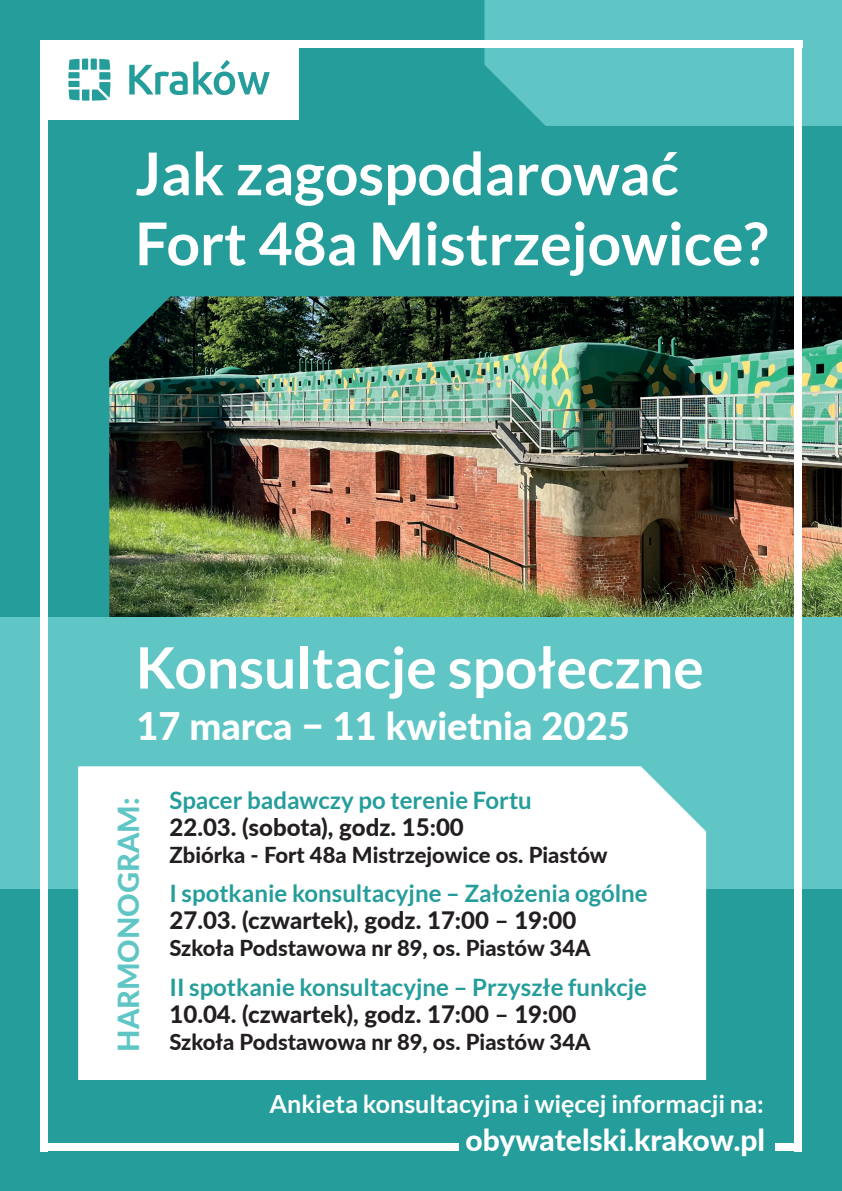
<style>
.page{position:relative;width:842px;height:1191px;background:#259d9b}
.page>*{position:absolute;margin:0;border:0;box-sizing:border-box;transform-origin:0 0}
.t1{font:700 59px/70px "Lato";color:#fff}
.t2{font:700 57px "Lato";color:#fff}
.t3{font:800 38px "Lato";color:#fff}
.t4{font:800 30px "Lato";color:#fff}
.t5{font:800 29px "Lato";color:#60c6c5}
.t6{font:700 25px "Lato";color:#fff}
.t7{font:700 24px "Lato";color:#259d9b}
.t8{font:800 24px "Lato";color:#231f20}
.t9{font:800 22px "Lato";color:#231f20}
</style>
<div class="page">
<div style="left:484px;top:0;width:358px;height:126px;background:#60c6c5"></div>
<img style="left:109px;top:296px;width:733px;height:321px">
<div style="left:0;top:617px;width:842px;height:271px;background:#60c6c5"></div>
<div style="left:40px;top:40px;width:8px;height:1111px;background:#fff"></div>
<div style="left:794px;top:40px;width:8px;height:1111px;background:#fff"></div>
<div style="left:40px;top:40px;width:762px;height:8px;background:#fff"></div>
<div style="left:40px;top:1143px;width:419px;height:8px;background:#fff"></div>
<div style="left:775px;top:1143px;width:27px;height:8px;background:#fff"></div>
<div style="left:40px;top:40px;width:258px;height:79px;background:#fff"></div>
<svg style="left:68px;top:59px;width:202px;height:42px"></svg>
<div style="left:78px;top:766px;width:628px;height:314px;background:#fff"></div>
<h1 class="t1" style="left:135px;top:138px;width:634px">Jak zagospodarować<br>Fort 48a Mistrzejowice?</h1>
<h2 class="t2" style="left:136px;top:635px;width:569px">Konsultacje społeczne</h2>
<h3 class="t3" style="left:136px;top:697px;width:495px">17 marca − 11 kwietnia 2025</h3>
<p class="t5" style="left:107px;top:1052px;width:255px;rotate:-90deg">HARMONOGRAM:</p>
<p class="t7" style="left:169px;top:786px;width:364px">Spacer badawczy po terenie Fortu</p>
<p class="t8" style="left:169px;top:809px;width:296px">22.03. (sobota), godz. 15:00</p>
<p class="t9" style="left:169px;top:838px;width:440px">Zbiórka - Fort 48a Mistrzejowice os. Piastów</p>
<p class="t7" style="left:169px;top:879px;width:480px">I spotkanie konsultacyjne – Założenia ogólne</p>
<p class="t8" style="left:169px;top:902px;width:408px">27.03. (czwartek), godz. 17:00 – 19:00</p>
<p class="t9" style="left:169px;top:932px;width:423px">Szkoła Podstawowa nr 89, os. Piastów 34A</p>
<p class="t7" style="left:169px;top:973px;width:479px">II spotkanie konsultacyjne – Przyszłe funkcje</p>
<p class="t8" style="left:169px;top:996px;width:408px">10.04. (czwartek), godz. 17:00 – 19:00</p>
<p class="t9" style="left:169px;top:1025px;width:423px">Szkoła Podstawowa nr 89, os. Piastów 34A</p>
<p class="t6" style="left:269px;top:1089px;width:496px">Ankieta konsultacyjna i więcej informacji na:</p>
<p class="t4" style="left:466px;top:1118px;width:301px">obywatelski.krakow.pl</p>
</div>
